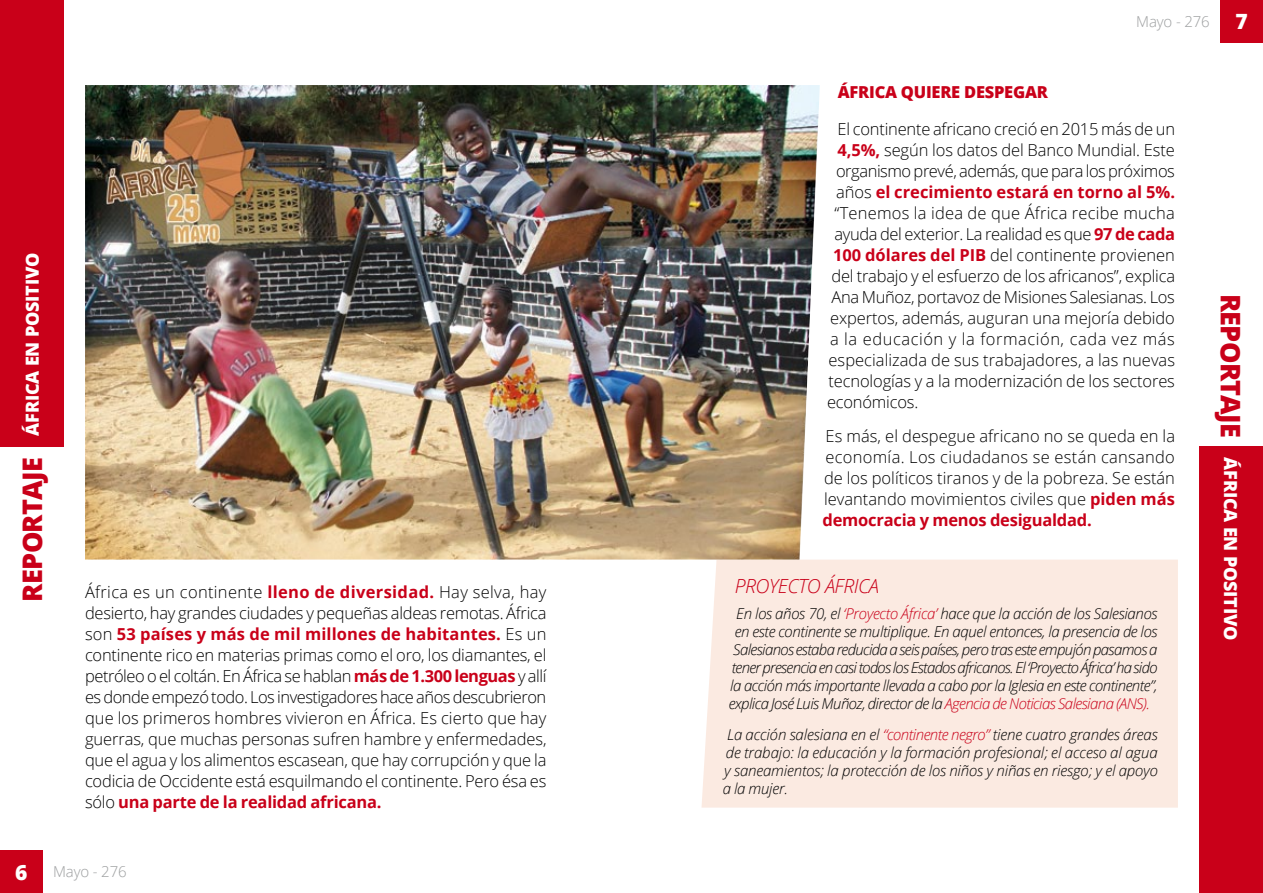
<style>
.page{position:relative;width:1263px;height:893px;background:#fff}
.page>*{position:absolute;margin:0;border:0;box-sizing:border-box;transform-origin:0 0}
.t1{font:800 27px "Open Sans";letter-spacing:-.025em;color:#c90019}
.t2{font:italic 300 19.5px "Open Sans";letter-spacing:-.025em;color:#c90019}
.t3{font:800 18px "Open Sans";letter-spacing:-.01em;color:#fff}
.t4{font:300 16.5px/21px "Open Sans";letter-spacing:-.01em;color:#000;text-align:justify}
.t5{font:300 16.5px "Open Sans";letter-spacing:.015em;color:#000}
.t6{font:700 16.5px "Open Sans";color:#c90019}
.t7{font:300 16.5px "Open Sans";letter-spacing:.035em;color:#000}
.t8{font:800 16.5px "Open Sans";color:#c90019}
.t9{font:italic 300 15px/18px "Open Sans";letter-spacing:-.035em;color:#000;text-align:center}
.t10{font:300 15px "Open Sans";letter-spacing:-.01em;color:#9c9e9f}
.s1{font-weight:700;color:#c90019}
.s2{font-weight:800;font-size:21px;color:#fff}
.s3{font-weight:300;color:#000}
.s4{color:#c90019}
</style>
<div class="page">
<div style="left:0;top:0;width:64px;height:446px;background:#c90019"></div>
<div style="left:0;top:850px;width:43px;height:43px;background:#c90019"></div>
<div style="left:1199px;top:446px;width:64px;height:447px;background:#c90019"></div>
<div style="left:1220px;top:0;width:43px;height:43px;background:#c90019"></div>
<div style="left:701px;top:560px;width:477px;height:248px;background:#fbeae1"></div>
<img style="left:85px;top:85px;width:735px;height:475px">
<p class="t3" style="left:19px;top:436px;width:185px;rotate:-90deg">ÁFRICA EN POSITIVO</p>
<h1 class="t1" style="left:12px;top:602px;width:146px;rotate:-90deg">REPORTAJE</h1>
<p class="t4" style="left:85px;top:581px;width:463px">África es un continente <span class="s1">lleno de diversidad.</span> Hay selva, hay desierto, hay grandes ciudades y pequeñas aldeas remotas. África son <span class="s1">53 países y más de mil millones de habitantes.</span> Es un continente rico en materias primas como el oro, los diamantes, el petróleo o el coltán. En África se hablan <span class="s1">más de 1.300 lenguas</span> y allí es donde empezó todo. Los investigadores hace años descubrieron que los primeros hombres vivieron en África. Es cierto que hay guerras, que muchas personas sufren hambre y enfermedades, que el agua y los alimentos escasean, que hay corrupción y que la codicia de Occidente está esquilmando el continente. Pero ésa es sólo <span class="s1">una parte de la realidad africana.</span></p>
<p class="t10" style="left:15px;top:862px;width:113px"><span class="s2">6</span> Mayo - 276</p>
<p class="t8" style="left:838px;top:80px;width:22px">ÁFRICA</p>
<p class="t8" style="left:901px;top:80px;width:23px">QUIERE</p>
<p class="t8" style="left:964px;top:80px;width:12px">DESPEGAR</p>
<p class="t10" style="left:1136px;top:11px;width:113px">Mayo - 276 <span class="s2">7</span></p>
<p class="t4" style="left:837px;top:118px;width:339px">El continente africano creció en 2015 más de un</p>
<p class="t4" style="left:837px;top:139px;width:339px"><span class="s1">4,5%,</span> según los datos del Banco Mundial. Este</p>
<p class="t4" style="left:836px;top:160px;width:340px">organismo prevé, además, que para los próximos</p>
<p class="t6" style="left:836px;top:180px;width:341px"><span class="s3">años</span> el crecimiento estará en torno al 5%.</p>
<p class="t5" style="left:834px;top:202px;width:342px">“Tenemos la idea de que África recibe mucha</p>
<p class="t4" style="left:834px;top:223px;width:342px">ayuda del exterior. La realidad es que <span class="s1">97 de cada</span></p>
<p class="t4" style="left:833px;top:244px;width:343px"><span class="s1">100 dólares del PIB</span> del continente provienen</p>
<p class="t4" style="left:831px;top:265px;width:345px">del trabajo y el esfuerzo de los africanos”, explica</p>
<p class="t4" style="left:831px;top:286px;width:345px">Ana Muñoz, portavoz de Misiones Salesianas. Los</p>
<p class="t4" style="left:830px;top:307px;width:346px">expertos, además, auguran una mejoría debido</p>
<p class="t7" style="left:830px;top:328px;width:346px">a la educación y la formación, cada vez más</p>
<p class="t4" style="left:828px;top:349px;width:348px">especializada de sus trabajadores, a las nuevas</p>
<p class="t4" style="left:828px;top:370px;width:348px">tecnologías y a la modernización de los sectores</p>
<p class="t4" style="left:827px;top:391px;width:93px">económicos.</p>
<p class="t4" style="left:822px;top:425px;width:354px">Es más, el despegue africano no se queda en la economía. Los ciudadanos se están cansando de los políticos tiranos y de la pobreza. Se están levantando movimientos civiles que <span class="s1">piden más democracia y menos desigualdad.</span></p>
<p class="t2" style="left:735px;top:572px;width:146px">PROYECTO ÁFRICA</p>
<p class="t9" style="left:729px;top:604px;width:430px">En los años 70, el <span class="s4">‘Proyecto África’</span> hace que la acción de los Salesianos en este continente se multiplique. En aquel entonces, la presencia de los Salesianos estaba reducida a seis países, pero tras este empujón pasamos a tener presencia en casi todos los Estados africanos. El ‘Proyecto África’ ha sido la acción más importante llevada a cabo por la Iglesia en este continente”, explica José Luis Muñoz, director de la <span class="s4">Agencia de Noticias Salesiana (ANS).</span></p>
<p class="t9" style="left:723px;top:725px;width:437px;text-align:justify;text-indent:5px">La acción salesiana en el <span class="s4">“continente negro”</span> tiene cuatro grandes áreas de trabajo: la educación y la formación profesional; el acceso al agua y saneamientos; la protección de los niños y niñas en riesgo; y el apoyo a la mujer.</p>
<h1 class="t1" style="left:1251px;top:294px;width:146px;rotate:90deg">REPORTAJE</h1>
<p class="t3" style="left:1244px;top:457px;width:185px;rotate:90deg">ÁFRICA EN POSITIVO</p>
</div>
